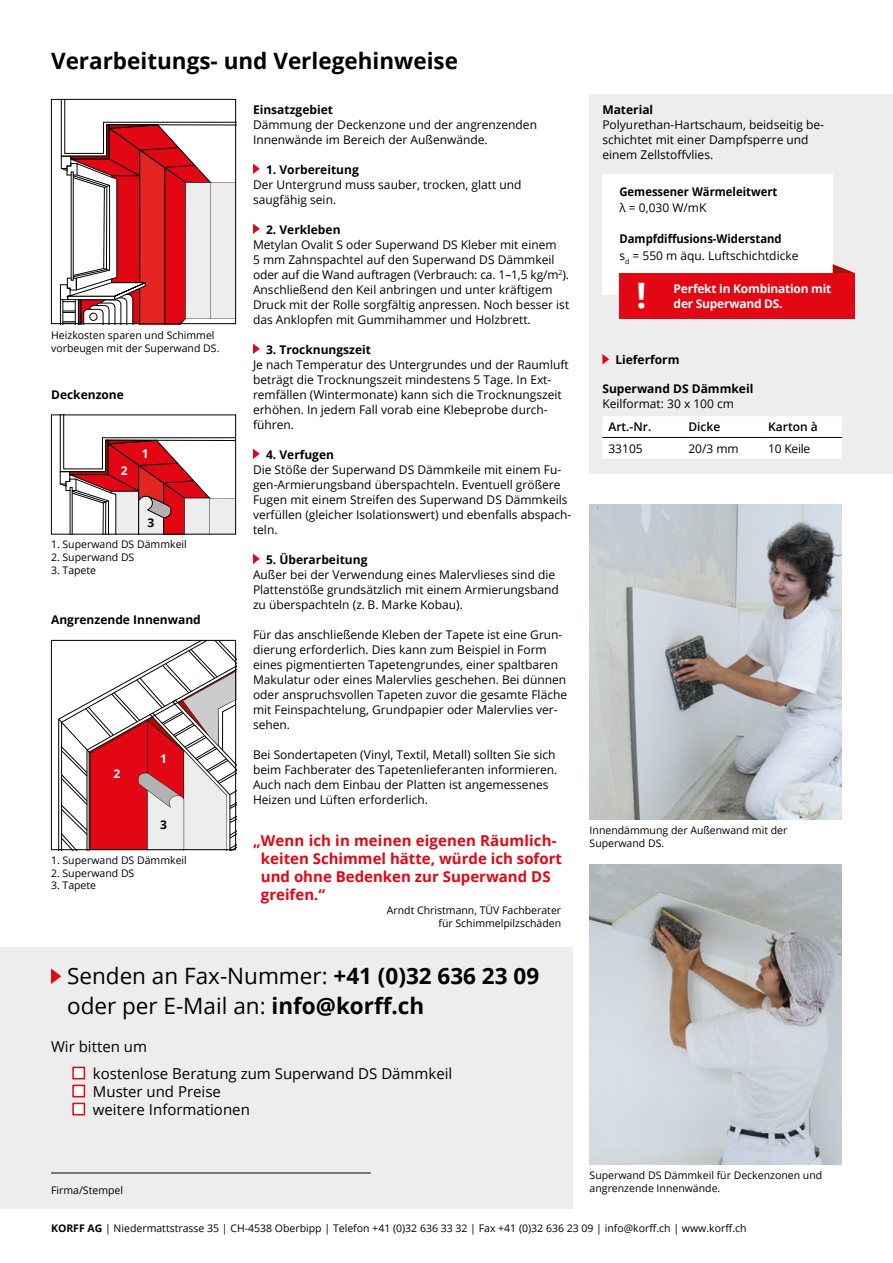
<style>
.page{position:relative;width:893px;height:1263px;background:#fff}
.page>*{position:absolute;margin:0;border:0;box-sizing:border-box;transform-origin:0 0}
.t1{font:22.5px/30px "Open Sans";color:#000}
.t2{font:700 22.5px "Open Sans";color:#000}
.t3{font:700 15px/18px "Open Sans";color:#e30613}
.t4{font:15px/27px "Open Sans";color:#000}
.t5{font:12px/15px "Open Sans";color:#000}
.t6{font:700 12px "Open Sans";color:#000}
.t7{font:700 12px/16.5px "Open Sans";color:#000;scale:.94 1}
.t8{font:700 12px/14.4px "Open Sans";letter-spacing:-.02em;color:#fff}
.t9{font:600 12px "Open Sans";color:#000}
.t10{font:10.5px/12.6px "Open Sans";color:#000}
.s1{font-weight:700}
.s2{font-weight:400}
</style>
<div class="page">
<div style="left:590px;top:95px;width:303px;height:379px;background:#ededed"></div>
<img style="left:590px;top:504px;width:252px;height:315px">
<img style="left:590px;top:864px;width:252px;height:300px">
<div style="left:0;top:947px;width:573px;height:262px;background:#ededed"></div>
<div style="left:72px;top:1067px;width:13px;height:12px;background:#fff;border:2px solid #e30613"></div>
<div style="left:72px;top:1085px;width:13px;height:12px;background:#fff;border:2px solid #e30613"></div>
<div style="left:72px;top:1103px;width:13px;height:12px;background:#fff;border:2px solid #e30613"></div>
<svg style="left:51px;top:968px;width:10px;height:16px"></svg>
<div style="left:602px;top:174px;width:231px;height:121px;background:#fff"></div>
<svg style="left:833px;top:264px;width:22px;height:9px"></svg>
<div style="left:619px;top:273px;width:236px;height:45px;background:#e30613"></div>
<svg style="left:253px;top:164px;width:7px;height:10px"></svg>
<svg style="left:253px;top:224px;width:7px;height:10px"></svg>
<svg style="left:253px;top:344px;width:7px;height:10px"></svg>
<svg style="left:253px;top:449px;width:7px;height:10px"></svg>
<svg style="left:253px;top:554px;width:7px;height:10px"></svg>
<svg style="left:602px;top:354px;width:7px;height:10px"></svg>
<div style="left:603px;top:416px;width:239px;height:43px;background:#fff"></div>
<hr style="left:602px;top:437px;width:80px;height:1px;background:#000">
<hr style="left:682px;top:437px;width:80px;height:1px;background:#000">
<hr style="left:762px;top:437px;width:80px;height:1px;background:#000">
<hr style="left:51px;top:1172px;width:320px;height:1px;background:#000">
<svg style="left:58px;top:640px;width:179px;height:210px"></svg>
<div style="left:51px;top:640px;width:185px;height:210px;border:1px solid #000"></div>
<svg style="left:60px;top:416px;width:174px;height:116px"></svg>
<div style="left:51px;top:414px;width:185px;height:120px;border:1px solid #000"></div>
<svg style="left:60px;top:101px;width:174px;height:221px"></svg>
<div style="left:51px;top:99px;width:185px;height:225px;border:1px solid #000"></div>
<h1 class="t2" style="left:51px;top:45px;width:408px">Verarbeitungs- und Verlegehinweise</h1>
<p class="t10" style="left:51px;top:329px;width:170px">Heizkosten sparen und Schimmel vorbeugen mit der Superwand DS.</p>
<p class="t6" style="left:51px;top:386px;width:74px">Deckenzone</p>
<p class="t8" style="left:121px;top:463px;width:8px">2</p>
<p class="t8" style="left:142px;top:446px;width:8px">1</p>
<p class="t6" style="left:148px;top:514px;width:8px">3</p>
<p class="t10" style="left:51px;top:538px;width:137px">1. Superwand DS Dämmkeil</p>
<p class="t10" style="left:51px;top:551px;width:85px">2. Superwand DS</p>
<p class="t10" style="left:51px;top:563px;width:47px">3. Tapete</p>
<p class="t6" style="left:51px;top:611px;width:151px">Angrenzende Innenwand</p>
<p class="t8" style="left:114px;top:766px;width:8px">2</p>
<p class="t8" style="left:160px;top:751px;width:8px">1</p>
<p class="t6" style="left:160px;top:816px;width:8px">3</p>
<p class="t10" style="left:51px;top:854px;width:137px">1. Superwand DS Dämmkeil</p>
<p class="t10" style="left:51px;top:866px;width:85px">2. Superwand DS</p>
<p class="t10" style="left:51px;top:879px;width:47px">3. Tapete</p>
<p class="t6" style="left:253px;top:101px;width:81px">Einsatzgebiet</p>
<p class="t5" style="left:253px;top:117px;width:286px">Dämmung der Deckenzone und der angrenzenden<br>Innenwände im Bereich der Außenwände.</p>
<p class="t6" style="left:266px;top:161px;width:94px">1. Vorbereitung</p>
<p class="t5" style="left:253px;top:177px;width:270px">Der Untergrund muss sauber, trocken, glatt und saugfähig sein.</p>
<p class="t6" style="left:266px;top:221px;width:76px">2. Verkleben</p>
<p class="t5" style="left:253px;top:237px;width:318px">Metylan Ovalit S oder Superwand DS Kleber mit einem<br>5 mm Zahnspachtel auf den Superwand DS Dämmkeil oder auf die Wand auftragen (Verbrauch: ca. 1–1,5 kg/m<sup>2</sup>).<br>Anschließend den Keil anbringen und unter kräftigem Druck mit der Rolle sorgfältig anpressen. Noch besser ist das Anklopfen mit Gummihammer und Holzbrett.</p>
<p class="t6" style="left:266px;top:341px;width:107px">3. Trocknungszeit</p>
<p class="t5" style="left:253px;top:357px;width:317px">Je nach Temperatur des Untergrundes und der Raumluft beträgt die Trocknungszeit mindestens 5 Tage. In Ext&shy;remfällen (Wintermonate) kann sich die Trocknungszeit erhöhen. In jedem Fall vorab eine Klebeprobe durch&shy;führen.</p>
<p class="t6" style="left:266px;top:446px;width:70px">4. Verfugen</p>
<p class="t5" style="left:253px;top:462px;width:320px">Die Stöße der Superwand DS Dämmkeile mit einem Fu&shy;gen-Armierungsband überspachteln. Eventuell größere Fugen mit einem Streifen des Superwand DS Dämmkeils verfüllen (gleicher Isolationswert) und ebenfalls abspach&shy;teln.</p>
<p class="t6" style="left:266px;top:551px;width:103px">5. Überarbeitung</p>
<p class="t5" style="left:253px;top:567px;width:307px">Außer bei der Verwendung eines Malervlieses sind die<br>Plattenstöße grundsätzlich mit einem Armierungsband zu überspachteln (z. B. Marke Kobau).</p>
<p class="t5" style="left:253px;top:627px;width:316px">Für das anschließende Kleben der Tapete ist eine Grun&shy;dierung erforderlich. Dies kann zum Beispiel in Form eines pigmentierten Tapetengrundes, einer spaltbaren Makulatur oder eines Malervlies geschehen. Bei dünnen oder anspruchsvollen Tapeten zuvor die gesamte Fläche mit Feinspachtelung, Grundpapier oder Malervlies ver&shy;sehen.</p>
<p class="t5" style="left:253px;top:747px;width:306px">Bei Sondertapeten (Vinyl, Textil, Metall) sollten Sie sich beim Fachberater des Tapetenlieferanten informieren.<br>Auch nach dem Einbau der Platten ist angemessenes Heizen und Lüften erforderlich.</p>
<p class="t3" style="left:261px;top:831px;width:303px;text-indent:-8px">„Wenn ich in meinen eigenen Räumlich&shy;keiten Schimmel hätte, würde ich sofort und ohne Bedenken zur Superwand DS greifen.“</p>
<p class="t10" style="left:387px;top:904px;width:176px;text-align:right">Arndt Christmann, TÜV Fachberater für Schimmelpilzschäden</p>
<h1 class="t1" style="left:67px;top:960px;width:474px">Senden an Fax-Nummer: <span class="s1">+41 (0)32 636 23 09 </span>oder per E-Mail an: <span class="s1">info@korff.ch</span></h1>
<p class="t4" style="left:93px;top:1033px;width:361px;text-indent:-42px">Wir bitten um<br>kostenlose Beratung zum Superwand DS Dämmkeil</p>
<p class="t4" style="left:93px;top:1082px;width:158px;line-height:18px">Muster und Preise weitere Informationen</p>
<p class="t6" style="left:602px;top:101px;width:52px">Material</p>
<p class="t5" style="left:602px;top:117px;width:223px">Polyurethan-Hartschaum, beidseitig be&shy;schichtet mit einer Dampfsperre und einem Zellstoffvlies.</p>
<p class="t7" style="left:619px;top:183px;width:170px">Gemessener Wärmeleitwert</p>
<p class="t5" style="left:619px;top:200px;width:89px">λ = 0,030 W/mK</p>
<p class="t7" style="left:619px;top:230px;width:192px">Dampfdiffusions-Widerstand<br><span class="s2">s</span><sub>d</sub> <span class="s2">= 550 m äqu. Luftschichtdicke</span></p>
<p class="t8" style="left:674px;top:281px;width:159px">Perfekt in Kombination mit der Superwand DS.</p>
<p class="t6" style="left:615px;top:352px;width:66px">Lieferform</p>
<p class="t6" style="left:602px;top:380px;width:152px">Superwand DS Dämmkeil</p>
<p class="t5" style="left:602px;top:395px;width:133px">Keilformat: 30 x 100 cm</p>
<p class="t9" style="left:608px;top:419px;width:44px">Art.-Nr.</p>
<p class="t9" style="left:688px;top:419px;width:33px">Dicke</p>
<p class="t9" style="left:768px;top:419px;width:51px">Karton à</p>
<p class="t5" style="left:608px;top:440px;width:36px">33105</p>
<p class="t5" style="left:688px;top:440px;width:52px">20/3 mm</p>
<p class="t5" style="left:768px;top:440px;width:44px">10 Keile</p>
<p class="t10" style="left:590px;top:824px;width:199px">Innendämmung der Außenwand mit der<br>Superwand DS.</p>
<p class="t10" style="left:51px;top:1184px;width:73px">Firma/Stempel</p>
<p class="t10" style="left:590px;top:1169px;width:234px">Superwand DS Dämmkeil für Deckenzonen und angrenzende Innenwände.</p>
<p class="t10" style="left:51px;top:1222px;width:697px"><span class="s1">KORFF AG</span> | Niedermattstrasse 35 | CH-4538 Oberbipp | Telefon +41 (0)32 636 33 32 | Fax +41 (0)32 636 23 09 | info@korff.ch | www.korff.ch</p>
</div>
